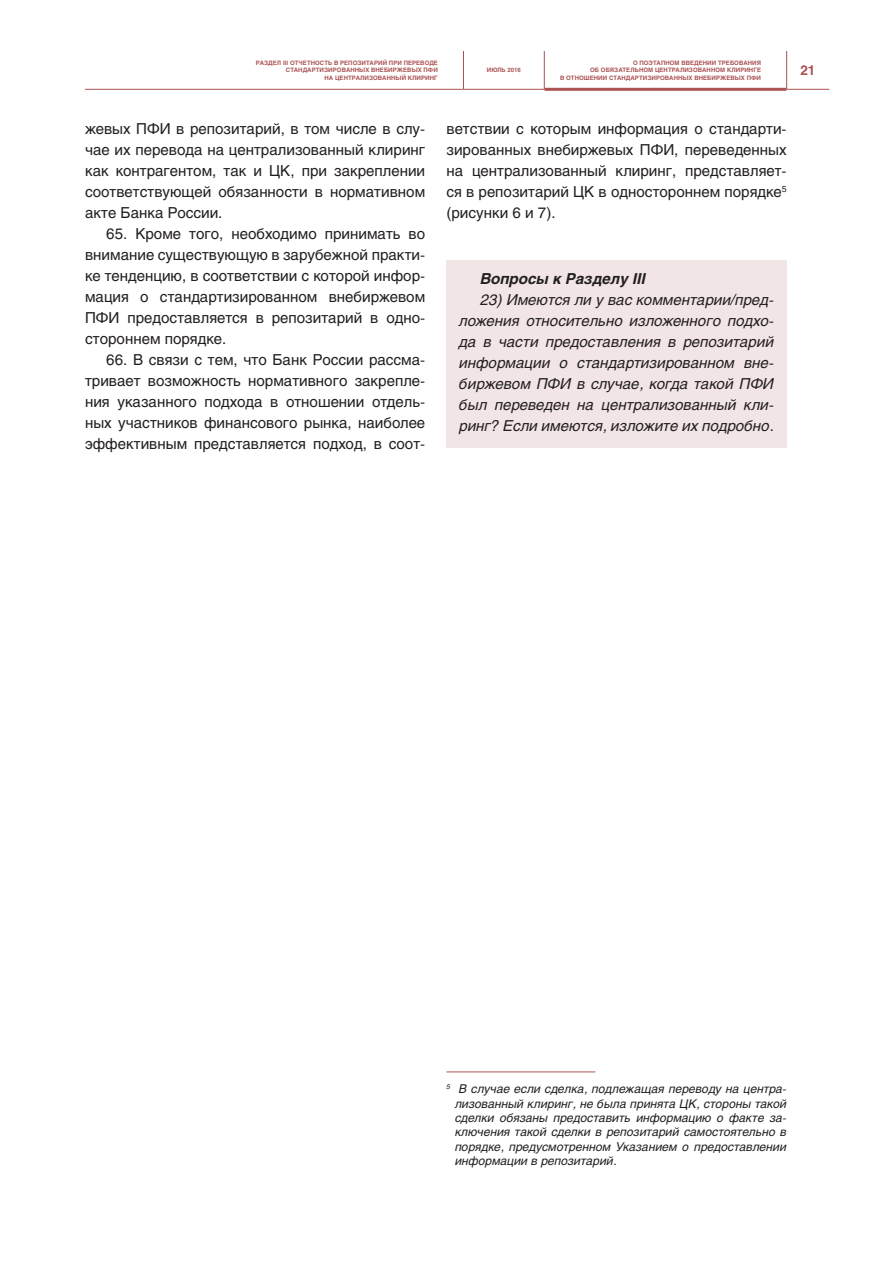
<style>
.page{position:relative;width:893px;height:1263px;background:#fff}
.page>*{position:absolute;margin:0;border:0;box-sizing:border-box;transform-origin:0 0}
.текст{font:15px/21px "Helios";color:#231f20;text-align:justify}
.текст-2{font:italic 15px/21px "Helios";color:#231f20;text-align:justify}
.текст-3{font:italic 700 15px "Helios";color:#231f20}
.t1{font:700 13.5px "Helios";color:#ab5253}
.Сноска{font:italic 12px/14.4px "Helios";color:#231f20;text-align:justify}
.колонтитул-П_Н{font:700 6px/7.2px "Helios";letter-spacing:.01em;color:#ab5253;text-align:right}
.колонтитул-Л_В{font:700 6px/7.2px "Helios";letter-spacing:.01em;color:#ab5253;text-align:right}
</style>
<div class="page">
<hr style="left:463px;top:51px;width:1px;height:38px;background:#ab5253">
<hr style="left:544px;top:51px;width:1px;height:38px;background:#ab5253">
<hr style="left:786px;top:51px;width:1px;height:38px;background:#ab5253">
<hr style="left:85px;top:89px;width:378px;height:1px;background:#ab5253">
<hr style="left:463px;top:89px;width:81px;height:1px;background:#ab5253">
<hr style="left:786px;top:89px;width:43px;height:1px;background:#ab5253">
<hr style="left:544px;top:88px;width:242px;height:3px;background:#ab5253">
<hr style="left:446px;top:1071px;width:149px;height:1px;background:#ab5253">
<div style="left:446px;top:260px;width:341px;height:188px;background:#f2e5e5"></div>
<p class="колонтитул-Л_В" style="left:256px;top:59px;width:183px">РАЗДЕЛ III ОТЧЕТНОСТЬ В РЕПОЗИТАРИЙ ПРИ ПЕРЕВОДЕ<br>СТАНДАРТИЗИРОВАННЫХ ВНЕБИРЖЕВЫХ ПФИ</p>
<p class="колонтитул-Л_В" style="left:325px;top:74px;width:115px">НА ЦЕНТРАЛИЗОВАННЫЙ КЛИРИНГ</p>
<p class="колонтитул-П_Н" style="left:487px;top:66px;width:36px">ИЮЛЬ 2016</p>
<p class="колонтитул-П_Н" style="left:560px;top:59px;width:202px">О ПОЭТАПНОМ ВВЕДЕНИИ ТРЕБОВАНИЯ<br>ОБ ОБЯЗАТЕЛЬНОМ ЦЕНТРАЛИЗОВАННОМ КЛИРИНГЕ<br>В ОТНОШЕНИИ СТАНДАРТИЗИРОВАННЫХ ВНЕБИРЖЕВЫХ ПФИ</p>
<p class="t1" style="left:800px;top:62px;width:17px">21</p>
<p class="текст" style="left:85px;top:118px;width:342px">жевых ПФИ в репозитарий, в том числе в слу&shy;чае их перевода на централизованный клиринг как контрагентом, так и ЦК, при закреплении соответствующей обязанности в нормативном акте Банка России.</p>
<p class="текст" style="left:85px;top:223px;width:342px;text-indent:21px">65. Кроме того, необходимо принимать во внимание существующую в зарубежной практи&shy;ке тенденцию, в соответствии с которой инфор&shy;мация о стандартизированном внебиржевом ПФИ предоставляется в репозитарий в одно&shy;стороннем порядке.</p>
<p class="текст" style="left:85px;top:349px;width:342px;text-indent:21px">66. В связи с тем, что Банк России рассма&shy;тривает возможность нормативного закрепле&shy;ния указанного подхода в отношении отдель&shy;ных участников финансового рынка, наиболее эффективным представляется подход, в соот-</p>
<p class="текст" style="left:446px;top:118px;width:342px">ветствии с которым информация о стандарти&shy;зированных внебиржевых ПФИ, переведенных на централизованный клиринг, представляет&shy;ся в репозитарий ЦК в одностороннем порядке<sup>5 </sup>(рисунки 6 и 7).</p>
<p class="текст-3" style="left:480px;top:269px;width:167px">Вопросы к Разделу III</p>
<p class="текст-2" style="left:459px;top:289px;width:316px;text-indent:21px">23) Имеются ли у вас комментарии/пред&shy;ложения относительно изложенного подхо&shy;да в части предоставления в репозитарий информации о стандартизированном вне&shy;биржевом ПФИ в случае, когда такой ПФИ был переведен на централизованный кли&shy;ринг? Если имеются, изложите их подробно.</p>
<p class="Сноска" style="left:455px;top:1081px;width:333px;text-indent:-9px"><sup>5</sup> В случае если сделка, подлежащая переводу на центра&shy;лизованный клиринг, не была принята ЦК, стороны такой сделки обязаны предоставить информацию о факте за&shy;ключения такой сделки в репозитарий самостоятельно в порядке, предусмотренном Указанием о предоставлении информации в репозитарий.</p>
</div>
